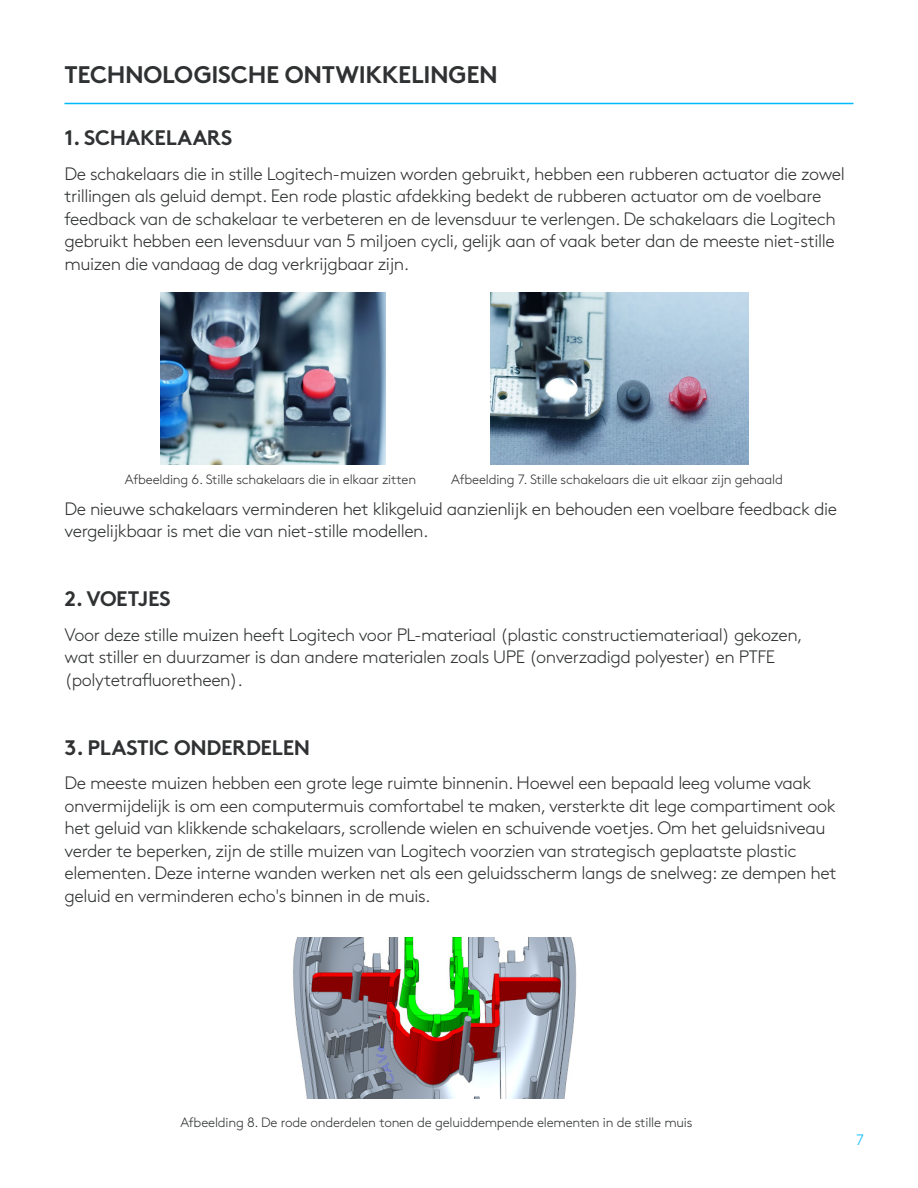
<style>
.page{position:relative;width:918px;height:1188px;background:#fff}
.page>*{position:absolute;margin:0;border:0;box-sizing:border-box;transform-origin:0 0}
.t1{font:700 24px "Brown Pro";letter-spacing:-.015em;color:#2f3132}
.t2{font:700 21px "Brown Pro";letter-spacing:-.015em;color:#2f3132}
.t3{font:300 18px/22.5px "Brown Pro";letter-spacing:-.025em;color:#2f3132}
.t4{font:300 15px "Brown Pro";color:#00b8fc}
.t5{font:300 13.5px "Brown Pro";letter-spacing:-.015em;color:#2f3132}
</style>
<div class="page">
<hr style="left:64px;top:103px;width:790px;height:1px;background:#00b8fc">
<img style="left:160px;top:293px;width:226px;height:171px">
<img style="left:491px;top:293px;width:257px;height:171px">
<img style="left:293px;top:938px;width:284px;height:161px">
<h2 class="t1" style="left:65px;top:55px;width:435px">TECHNOLOGISCHE ONTWIKKELINGEN</h2>
<h3 class="t2" style="left:64px;top:121px;width:169px">1. SCHAKELAARS</h3>
<h3 class="t3" style="left:64px;top:161px;width:782px">De schakelaars die in stille Logitech-muizen worden gebruikt, hebben een rubberen actuator die zowel trillingen als geluid dempt. Een rode plastic afdekking bedekt de rubberen actuator om de voelbare feedback van de schakelaar te verbeteren en de levensduur te verlengen. De schakelaars die Logitech gebruikt hebben een levensduur van 5 miljoen cycli, gelijk aan of vaak beter dan de meeste niet-stille muizen die vandaag de dag verkrijgbaar zijn.</h3>
<p class="t5" style="left:125px;top:470px;width:293px">Afbeelding 6. Stille schakelaars die in elkaar zitten</p>
<p class="t5" style="left:451px;top:470px;width:333px">Afbeelding 7. Stille schakelaars die uit elkaar zijn gehaald</p>
<h3 class="t3" style="left:64px;top:496px;width:774px">De nieuwe schakelaars verminderen het klikgeluid aanzienlijk en behouden een voelbare feedback die vergelijkbaar is met die van niet-stille modellen.</h3>
<h3 class="t2" style="left:64px;top:582px;width:108px">2. VOETJES</h3>
<h3 class="t3" style="left:64px;top:622px;width:740px">Voor deze stille muizen heeft Logitech voor PL-materiaal (plastic constructiemateriaal) gekozen, wat stiller en duurzamer is dan andere materialen zoals UPE (onverzadigd polyester) en PTFE (polytetrafluoretheen).</h3>
<h3 class="t2" style="left:64px;top:730px;width:247px">3. PLASTIC ONDERDELEN</h3>
<h3 class="t3" style="left:64px;top:770px;width:774px">De meeste muizen hebben een grote lege ruimte binnenin. Hoewel een bepaald leeg volume vaak onvermijdelijk is om een computermuis comfortabel te maken, versterkte dit lege compartiment ook het geluid van klikkende schakelaars, scrollende wielen en schuivende voetjes. Om het geluidsniveau verder te beperken, zijn de stille muizen van Logitech voorzien van strategisch geplaatste plastic elementen. Deze interne wanden werken net als een geluidsscherm langs de snelweg: ze dempen het geluid en verminderen echo's binnen in de muis.</h3>
<p class="t5" style="left:180px;top:1112px;width:514px">Afbeelding 8. De rode onderdelen tonen de geluiddempende elementen in de stille muis</p>
<p class="t4" style="left:856px;top:1129px;width:9px">7</p>
</div>
